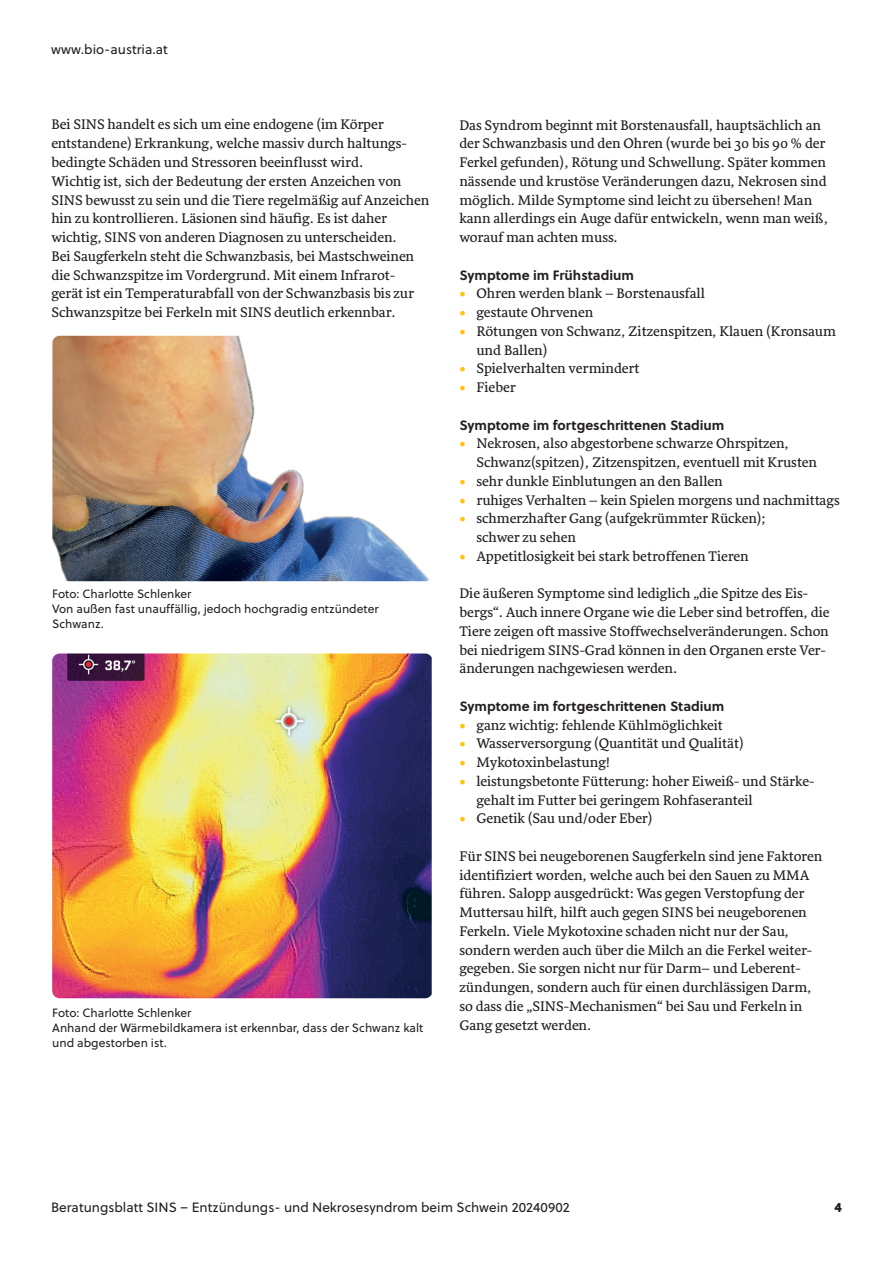
<style>
.page{position:relative;width:893px;height:1263px;background:#fff}
.page>*{position:absolute;margin:0;border:0;box-sizing:border-box;transform-origin:0 0}
.t1{font:14.25px/18.8px "Sirba";color:#231f20}
.t2{font:700 13.5px "Soleil";color:#231f20}
.t3{font:13.5px "Soleil";color:#231f20}
.t4{font:13.5px "Soleil Xb";color:#231f20}
.t5{font:12px/15px "Soleil";color:#231f20}
.s1{color:#fec210}
</style>
<div class="page">
<img style="left:52px;top:336px;width:378px;height:245px">
<img style="left:52px;top:653px;width:380px;height:345px">
<p class="t3" style="left:51px;top:41px;width:118px">www.bio-austria.at</p>
<p class="t1" style="left:51px;top:116px;width:379px">Bei SINS handelt es sich um eine endogene (im Körper entstandene) Erkrankung, welche massiv durch haltungs&shy;bedingte Schäden und Stressoren beeinflusst wird.<br>Wichtig ist, sich der Bedeutung der ersten Anzeichen von SINS bewusst zu sein und die Tiere regelmäßig auf Anzeichen hin zu kontrollieren. Läsionen sind häufig. Es ist daher wichtig, SINS von anderen Diagnosen zu unterscheiden.<br>Bei Saugferkeln steht die Schwanzbasis, bei Mastschweinen die Schwanzspitze im Vordergrund. Mit einem Infrarot&shy;gerät ist ein Temperaturabfall von der Schwanzbasis bis zur Schwanzspitze bei Ferkeln mit SINS deutlich erkennbar.</p>
<p class="t1" style="left:459px;top:116px;width:370px">Das Syndrom beginnt mit Borstenausfall, hauptsächlich an der Schwanzbasis und den Ohren (wurde bei 30 bis 90 % der Ferkel gefunden), Rötung und Schwellung. Später kommen nässende und krustöse Veränderungen dazu, Nekrosen sind möglich. Milde Symptome sind leicht zu übersehen! Man kann allerdings ein Auge dafür entwickeln, wenn man weiß, worauf man achten muss.</p>
<p class="t2" style="left:459px;top:266px;width:176px">Symptome im Frühstadium</p>
<p class="t1" style="left:459px;top:285px;width:247px"><span class="s1">•</span> Ohren werden blank – Borstenausfall</p>
<p class="t1" style="left:459px;top:303px;width:135px"><span class="s1">•</span> gestaute Ohrvenen</p>
<p class="t1" style="left:476px;top:322px;width:361px;text-indent:-17px"><span class="s1">•</span> Rötungen von Schwanz, Zitzenspitzen, Klauen (Kronsaum und Ballen)</p>
<p class="t1" style="left:459px;top:360px;width:181px"><span class="s1">•</span> Spielverhalten vermindert</p>
<p class="t1" style="left:459px;top:378px;width:58px"><span class="s1">•</span> Fieber</p>
<p class="t2" style="left:459px;top:416px;width:267px">Symptome im fortgeschrittenen Stadium</p>
<p class="t1" style="left:476px;top:435px;width:342px;text-indent:-17px"><span class="s1">•</span> Nekrosen, also abgestorbene schwarze Ohrspitzen,<br>Schwanz(spitzen), Zitzenspitzen, eventuell mit Krusten</p>
<p class="t1" style="left:459px;top:472px;width:265px"><span class="s1">•</span> sehr dunkle Einblutungen an den Ballen</p>
<p class="t1" style="left:459px;top:491px;width:382px"><span class="s1">•</span> ruhiges Verhalten – kein Spielen morgens und nachmittags</p>
<p class="t1" style="left:476px;top:510px;width:291px;text-indent:-17px"><span class="s1">•</span> schmerzhafter Gang (aufgekrümmter Rücken); schwer zu sehen</p>
<p class="t1" style="left:459px;top:547px;width:291px"><span class="s1">•</span> Appetitlosigkeit bei stark betroffenen Tieren</p>
<p class="t1" style="left:459px;top:585px;width:372px">Die äußeren Symptome sind lediglich „die Spitze des Eis&shy;bergs“. Auch innere Organe wie die Leber sind betroffen, die Tiere zeigen oft massive Stoffwechselveränderungen. Schon bei niedrigem SINS-Grad können in den Organen erste Ver&shy;änderungen nachgewiesen werden.</p>
<p class="t2" style="left:459px;top:697px;width:267px">Symptome im fortgeschrittenen Stadium</p>
<p class="t1" style="left:459px;top:716px;width:265px"><span class="s1">•</span> ganz wichtig: fehlende Kühlmöglichkeit</p>
<p class="t1" style="left:459px;top:735px;width:286px"><span class="s1">•</span> Wasserversorgung (Quantität und Qualität)</p>
<p class="t1" style="left:459px;top:753px;width:152px"><span class="s1">•</span> Mykotoxinbelastung!</p>
<p class="t1" style="left:476px;top:772px;width:339px;text-indent:-17px"><span class="s1">•</span> leistungsbetonte Fütterung: hoher Eiweiß- und Stärke&shy;gehalt im Futter bei geringem Rohfaseranteil</p>
<p class="t1" style="left:459px;top:810px;width:195px"><span class="s1">•</span> Genetik (Sau und/oder Eber)</p>
<p class="t1" style="left:459px;top:847px;width:364px">Für SINS bei neugeborenen Saugferkeln sind jene Faktoren identifiziert worden, welche auch bei den Sauen zu MMA führen. Salopp ausgedrückt: Was gegen Verstopfung der Muttersau hilft, hilft auch gegen SINS bei neugeborenen Ferkeln. Viele Mykotoxine schaden nicht nur der Sau, sondern werden auch über die Milch an die Ferkel weiter&shy;gegeben. Sie sorgen nicht nur für Darm– und Leberent&shy;zündungen, sondern auch für einen durchlässigen Darm, so dass die „SINS-Mechanismen“ bei Sau und Ferkeln in Gang gesetzt werden.</p>
<p class="t5" style="left:52px;top:586px;width:328px">Foto: Charlotte Schlenker<br>Von außen fast unauffällig, jedoch hochgradig entzündeter<br>Schwanz.</p>
<p class="t5" style="left:52px;top:1006px;width:373px">Foto: Charlotte Schlenker<br>Anhand der Wärmebildkamera ist erkennbar, dass der Schwanz kalt und abgestorben ist.</p>
<p class="t3" style="left:51px;top:1199px;width:520px">Beratungsblatt SINS – Entzündungs- und Nekrosesyndrom beim Schwein 20240902</p>
<p class="t4" style="left:834px;top:1198px;width:9px">4</p>
</div>
